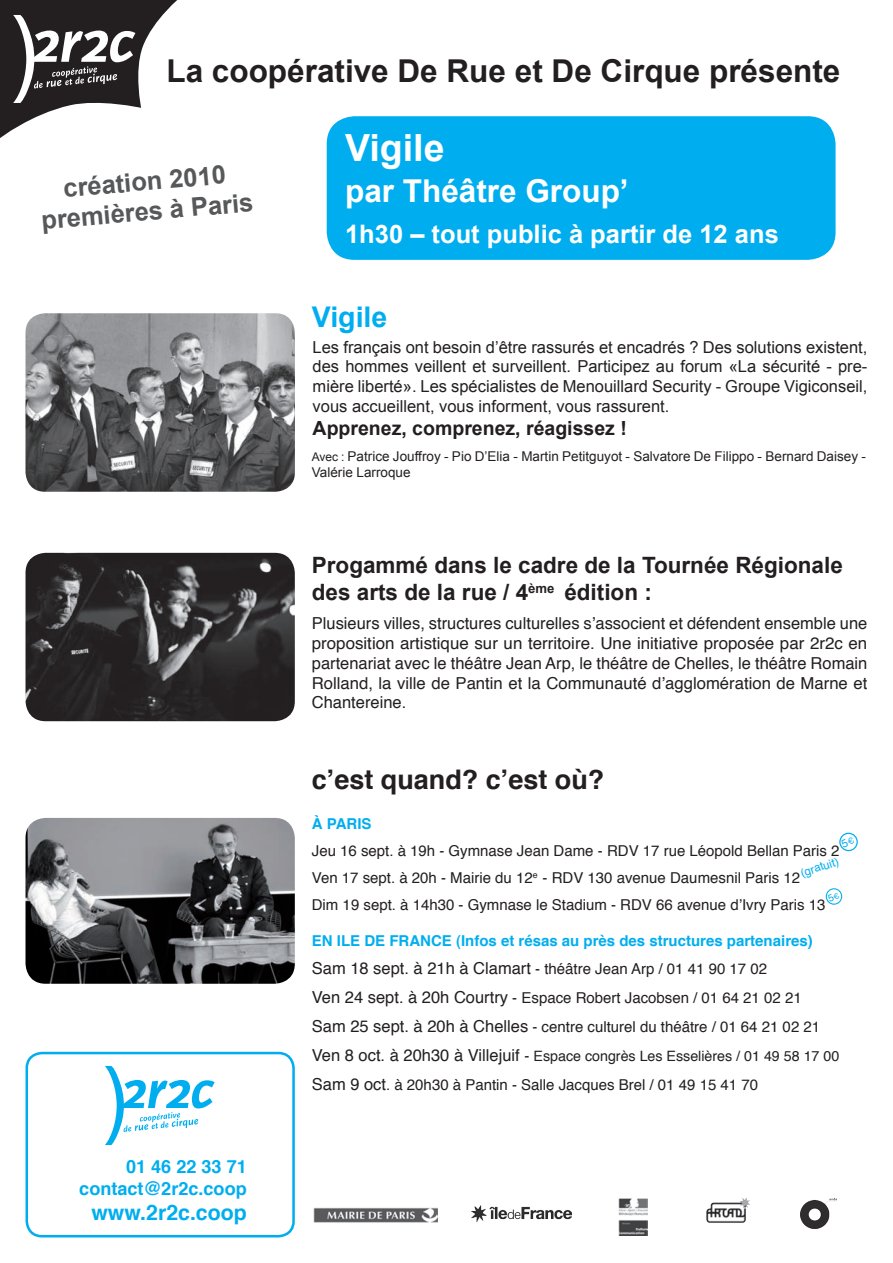
<style>
.page{position:relative;width:893px;height:1263px;background:#fff}
.page>*{position:absolute;margin:0;border:0;box-sizing:border-box;transform-origin:0 0}
.t1{font:700 37.5px "Arial";color:#fff}
.t2{font:700 31.5px "Arial";color:#231f20}
.t3{font:700 31.5px "Arial";color:#fff}
.t4{font:700 28.5px "Arial";color:#00aeef}
.t5{font:700 27px "Helvetica";color:#231f20}
.t6{font:700 25.5px "Arial";color:#fff}
.t7{font:700 25.5px/30px "Arial";color:#57585a;text-align:center}
.t8{font:700 22.5px/27px "Arial";color:#231f20}
.t9{font:700 21.3px "Helvetica";color:#00aeef}
.t10{font:700 19.5px "Arial";color:#231f20}
.t11{font:700 18.15px/21.8px "Helvetica";color:#00aeef;text-align:right}
.t12{font:16.5px/19.8px "Helvetica";color:#231f20;text-align:justify}
.t13{font:16.5px/19.8px "Arial";color:#231f20;text-align:justify}
.t14{font:15px/28.8px "Helvetica";color:#231f20}
.t15{font:700 15px "Helvetica";color:#00aeef}
.t16{font:14.25px "Helvetica";color:#231f20}
.t17{font:13.5px/16.2px "Arial";color:#231f20}
.t18{font:11.55px "Helvetica";color:#00aeef}
.s1{font-size:12px}
.s2{font-weight:700;color:#00aeef}
.s3{font-size:16.5px}
.s4{font-size:15px}
</style>
<div class="page">
<svg style="left:0;top:0;width:177px;height:138px"></svg>
<div style="left:327px;top:116px;width:509px;height:144px;background:#00aeef;border-radius:28px"></div>
<img style="left:26px;top:313px;width:269px;height:179px">
<img style="left:26px;top:818px;width:269px;height:166px">
<img style="left:26px;top:553px;width:269px;height:168px">
<div style="left:26px;top:1052px;width:269px;height:185px;border:3px solid #00aeef;border-radius:15px"></div>
<svg style="left:105px;top:1066px;width:110px;height:79px"></svg>
<img style="left:618px;top:1198px;width:29px;height:37px">
<img style="left:313px;top:1207px;width:125px;height:16px">
<img style="left:471px;top:1206px;width:100px;height:16px">
<img style="left:706px;top:1198px;width:44px;height:25px">
<img style="left:800px;top:1197px;width:37px;height:32px">
<div style="left:839px;top:833px;width:19px;height:18px;border:1px solid #00aeef;border-radius:50%"></div>
<div style="left:826px;top:888px;width:16px;height:17px;border:1px solid #00aeef;border-radius:50%"></div>
<svg style="left:827px;top:892px;width:13px;height:10px"></svg>
<h2 class="t2" style="left:166px;top:51px;width:675px">La coopérative De Rue et De Cirque présente</h2>
<h3 class="t7" style="left:38px;top:176px;width:214px;rotate:-5deg">création 2010 premières à Paris</h3>
<p class="t11" style="left:79px;top:1156px;width:169px">01 46 22 33 71 contact@2r2c.coop</p>
<h3 class="t9" style="left:91px;top:1196px;width:157px">www.2r2c.coop</h3>
<h1 class="t1" style="left:345px;top:123px;width:101px">Vigile</h1>
<h2 class="t3" style="left:345px;top:170px;width:285px">par Théâtre Group’</h2>
<h3 class="t6" style="left:345px;top:217px;width:435px">1h30 – tout public à partir de 12 ans</h3>
<h3 class="t4" style="left:312px;top:298px;width:77px">Vigile</h3>
<p class="t13" style="left:313px;top:337px;width:556px">Les français ont besoin d’être rassurés et encadrés ? Des solutions existent, des hommes veillent et surveillent. Participez au forum «La sécurité - pre&shy;mière liberté». Les spécialistes de Menouillard Security - Groupe Vigiconseil, vous accueillent, vous informent, vous rassurent.</p>
<h3 class="t10" style="left:313px;top:416px;width:316px">Apprenez, comprenez, réagissez !</h3>
<p class="t17" style="left:312px;top:448px;width:556px"><span class="s1">Avec :</span> Patrice Jouffroy - Pio D’Elia - Martin Petitguyot - Salvatore De Filippo - Bernard Daisey -<br>Valérie Larroque</p>
<h3 class="t8" style="left:312px;top:553px;width:532px">Progammé dans le cadre de la Tournée Régionale des arts de la rue / 4<sup>ème</sup> édition :</h3>
<p class="t12" style="left:312px;top:614px;width:557px">Plusieurs villes, structures culturelles s’associent et défendent ensemble une proposition artistique sur un territoire. Une initiative proposée par 2r2c en partenariat avec le théâtre Jean Arp, le théâtre de Chelles, le théâtre Romain Rolland, la ville de Pantin et la Communauté d’agglomération de Marne et Chantereine.</p>
<h3 class="t5" style="left:312px;top:758px;width:294px">c’est quand? c’est où?</h3>
<p class="t15" style="left:312px;top:811px;width:61px">à PARIS</p>
<p class="t14" style="left:312px;top:837px;width:529px;line-height:27px">Jeu 16 sept. à 19h - Gymnase Jean Dame - RDV 17 rue Léopold Bellan Paris 2<br>Ven 17 sept. à 20h - Mairie du 12<sup>e</sup> - RDV 130 avenue Daumesnil Paris 12<br>Dim 19 sept. à 14h30 - Gymnase le Stadium - RDV 66 avenue d’Ivry Paris 13</p>
<p class="t14" style="left:312px;top:926px;width:510px"><span class="s2">En ile de france (Infos et résas au près des structures partenaires)<br></span><span class="s3">Sam 18 sept. à 21h à Clamart</span> - théâtre Jean Arp / 01 41 90 17 02<br><span class="s3">Ven 24 sept. à 20h Courtry</span> - Espace Robert Jacobsen / 01 64 21 02 21<br><span class="s3">Sam 25 sept. à 20h à Chelles</span> - centre culturel du théâtre / 01 64 21 02 21</p>
<p class="t16" style="left:312px;top:1045px;width:529px"><span class="s3">Ven 8 oct. à 20h30 à Villejuif</span> <span class="s4">-</span> Espace congrès Les Esselières / 01 49 58 17 00</p>
<p class="t14" style="left:312px;top:1070px;width:448px"><span class="s3">Sam 9 oct</span>. à 20h30 à Pantin - Salle Jacques Brel / 01 49 15 41 70</p>
<p class="t18" style="left:798px;top:864px;width:41px;rotate:-18deg">(gratuit)</p>
</div>
